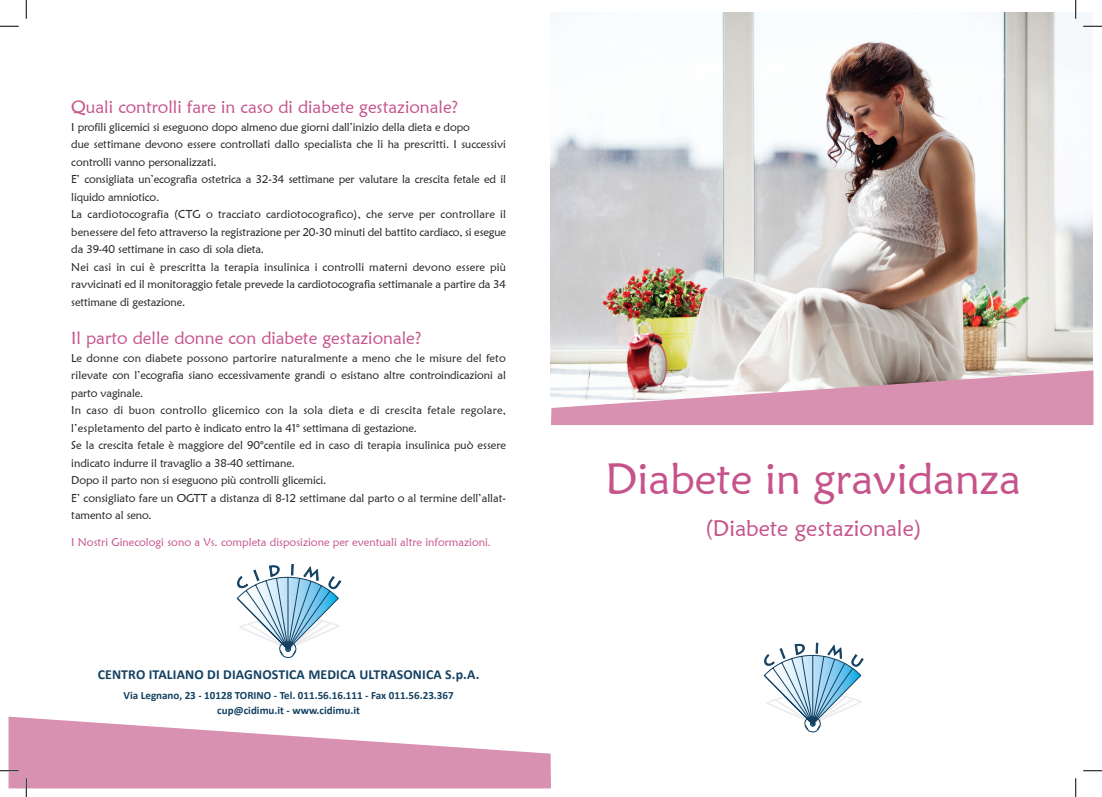
<style>
.page{position:relative;width:1102px;height:797px;background:#fff}
.page>*{position:absolute;margin:0;border:0;box-sizing:border-box;transform-origin:0 0}
.t1{font:43.75px "Maiandra GD";color:#c6548b}
.t2{font:22.5px "Maiandra GD";color:#c6548b}
.t3{font:17.5px "Maiandra GD";color:#c6548b}
.t4{font:700 13.75px "Calibri";letter-spacing:.01em;color:#144162}
.t5{font:11.25px/17.5px "Maiandra GD";letter-spacing:-.01em;color:#231f20}
.t6{font:11.25px/17.5px "Maiandra GD";letter-spacing:.02em;color:#231f20}
.t7{font:11.25px "Maiandra GD";color:#c6548b}
.t8{font:700 11px "Calibri";color:#144162}
</style>
<div class="page">
<img style="left:551px;top:13px;width:541px;height:357px">
<svg style="left:764px;top:643px;width:99px;height:90px"></svg>
<svg style="left:237px;top:564px;width:104px;height:94px"></svg>
<svg style="left:551px;top:370px;width:542px;height:55px;background:#daa9bd"></svg>
<svg style="left:9px;top:716px;width:542px;height:72px;fill:#d991b2"></svg>
<svg style="left:0;top:25px;width:19px;height:2px"></svg>
<svg style="left:1083px;top:25px;width:18px;height:2px"></svg>
<svg style="left:0;top:770px;width:19px;height:1px"></svg>
<svg style="left:1083px;top:770px;width:18px;height:1px"></svg>
<svg style="left:25px;top:0;width:2px;height:19px"></svg>
<svg style="left:25px;top:778px;width:2px;height:19px"></svg>
<svg style="left:1074px;top:0;width:2px;height:19px"></svg>
<svg style="left:1075px;top:778px;width:1px;height:19px"></svg>
<p class="t3" style="left:71px;top:96px;width:389px">Quali controlli fare in caso di diabete gestazionale?</p>
<p class="t5" style="left:71px;top:118px;width:400px">I profili glicemici si eseguono dopo almeno due giorni dall’inizio della dieta e dopo</p>
<p class="t5" style="left:71px;top:135px;width:436px">due settimane devono essere controllati dallo specialista che li ha prescritti. I successivi controlli vanno personalizzati.</p>
<p class="t5" style="left:71px;top:170px;width:436px">E’ consigliata un’ecografia ostetrica a 32-34 settimane per valutare la crescita fetale ed il liquido amniotico.</p>
<p class="t5" style="left:71px;top:205px;width:436px;text-align:justify">La cardiotocografia (CTG o tracciato cardiotocografico), che serve per controllare il benessere del feto attraverso la registrazione per 20-30 minuti del battito cardiaco, si esegue da 39-40 settimane in caso di sola dieta.</p>
<p class="t5" style="left:71px;top:258px;width:436px;text-align:justify">Nei casi in cui è prescritta la terapia insulinica i controlli materni devono essere più ravvicinati ed il monitoraggio fetale prevede la cardiotocografia settimanale a partire da 34 settimane di gestazione.</p>
<p class="t3" style="left:71px;top:327px;width:352px">Il parto delle donne con diabete gestazionale?</p>
<p class="t5" style="left:71px;top:349px;width:436px;text-align:justify">Le donne con diabete possono partorire naturalmente a meno che le misure del feto rilevate con l’ecografia siano eccessivamente grandi o esistano altre controindicazioni al parto vaginale.</p>
<p class="t6" style="left:71px;top:401px;width:436px">In caso di buon controllo glicemico con la sola dieta e di crescita fetale regolare, l’espletamento del parto è indicato entro la 41° settimana di gestazione.</p>
<p class="t5" style="left:71px;top:436px;width:436px">Se la crescita fetale è maggiore del 90°centile ed in caso di terapia insulinica può essere indicato indurre il travaglio a 38-40 settimane.</p>
<p class="t5" style="left:71px;top:471px;width:256px">Dopo il parto non si eseguono più controlli glicemici.</p>
<p class="t5" style="left:71px;top:489px;width:436px">E’ consigliato fare un OGTT a distanza di 8-12 settimane dal parto o al termine dell’allat&shy;tamento al seno.</p>
<p class="t7" style="left:71px;top:534px;width:421px">I Nostri Ginecologi sono a Vs. completa disposizione per eventuali altre informazioni.</p>
<p class="t4" style="left:98px;top:664px;width:383px">CENTRO ITALIANO DI DIAGNOSTICA MEDICA ULTRASONICA S.p.A.</p>
<p class="t8" style="left:124px;top:688px;width:331px">Via Legnano, 23 - 10128 TORINO - Tel. 011.56.16.111 - Fax 011.56.23.367</p>
<p class="t8" style="left:217px;top:702px;width:144px">cup@cidimu.it - www.cidimu.it</p>
<p class="t1" style="left:605px;top:452px;width:417px">Diabete in gravidanza</p>
<p class="t2" style="left:705px;top:514px;width:218px">(Diabete gestazionale)</p>
</div>
